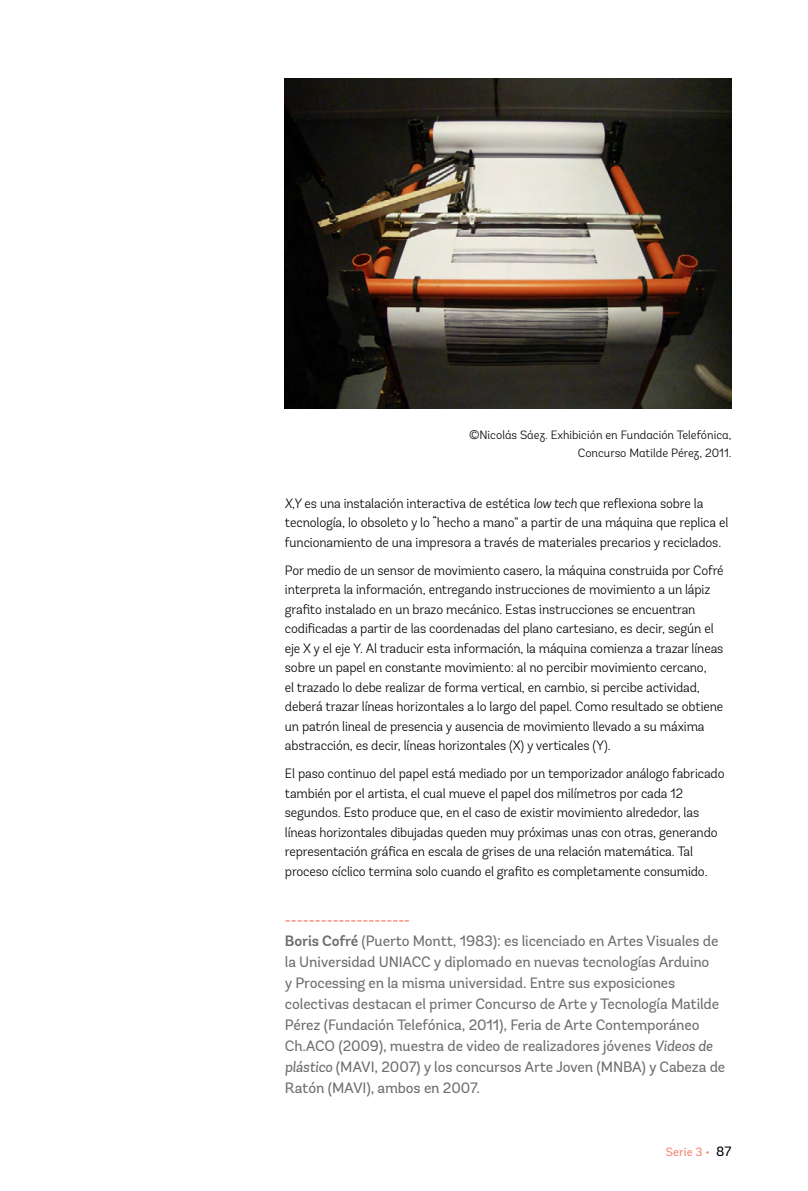
<style>
.page{position:relative;width:808px;height:1191px;background:#fff}
.page>*{position:absolute;margin:0;border:0;box-sizing:border-box;transform-origin:0 0}
.t1{font:15px/21px "Andes";letter-spacing:-.01em;color:#6d6e71}
.t2{font:300 13.5px/19.5px "Andes";letter-spacing:-.01em;color:#000}
.t3{font:300 12px/18px "Andes";color:#000;text-align:right}
.t4{font:12px "Andes";color:#f58571}
.s1{font-style:italic}
.s2{font-weight:600;color:#f58571}
.s3{font-weight:600}
.s4{font-size:13.5px;color:#000}
</style>
<div class="page">
<img style="left:285px;top:79px;width:446px;height:329px">
<p class="t3" style="left:469px;top:426px;width:264px">©Nicolás Sáez. Exhibición en Fundación Telefónica,<br>Concurso Matilde Pérez, 2011.</p>
<p class="t2" style="left:285px;top:493px;width:445px"><span class="s1">X,Y</span> es una instalación interactiva de estética <span class="s1">low tech</span> que reflexiona sobre la tecnología, lo obsoleto y lo “hecho a mano” a partir de una máquina que replica el funcionamiento de una impresora a través de materiales precarios y reciclados.</p>
<p class="t2" style="left:285px;top:560px;width:440px">Por medio de un sensor de movimiento casero, la máquina construida por Cofré interpreta la información, entregando instrucciones de movimiento a un lápiz grafito instalado en un brazo mecánico. Estas instrucciones se encuentran codificadas a partir de las coordenadas del plano cartesiano, es decir, según el eje X y el eje Y. Al traducir esta información, la máquina comienza a trazar líneas sobre un papel en constante movimiento: al no percibir movimiento cercano,<br>el trazado lo debe realizar de forma vertical, en cambio, si percibe actividad, deberá trazar líneas horizontales a lo largo del papel. Como resultado se obtiene un patrón lineal de presencia y ausencia de movimiento llevado a su máxima abstracción, es decir, líneas horizontales (X) y verticales (Y).</p>
<p class="t2" style="left:285px;top:764px;width:441px">El paso continuo del papel está mediado por un temporizador análogo fabricado también por el artista, el cual mueve el papel dos milímetros por cada 12 segundos. Esto produce que, en el caso de existir movimiento alrededor, las líneas horizontales dibujadas queden muy próximas unas con otras, generando representación gráfica en escala de grises de una relación matemática. Tal proceso cíclico termina solo cuando el grafito es completamente consumido.</p>
<p class="t1" style="left:285px;top:909px;width:442px"><span class="s2">---------------------<br></span><span class="s3">Boris Cofré</span> (Puerto Montt, 1983): es licenciado en Artes Visuales de la Universidad UNIACC y diplomado en nuevas tecnologías Arduino<br>y Processing en la misma universidad. Entre sus exposiciones colectivas destacan el primer Concurso de Arte y Tecnología Matilde Pérez (Fundación Telefónica, 2011), Feria de Arte Contemporáneo Ch.ACO (2009), muestra de video de realizadores jóvenes <span class="s1">Videos de plástico</span> (MAVI, 2007) y los concursos Arte Joven (MNBA) y Cabeza de Ratón (MAVI), ambos en 2007.</p>
<p class="t4" style="left:666px;top:1144px;width:67px">Serie 3 • <span class="s4">87</span></p>
</div>
